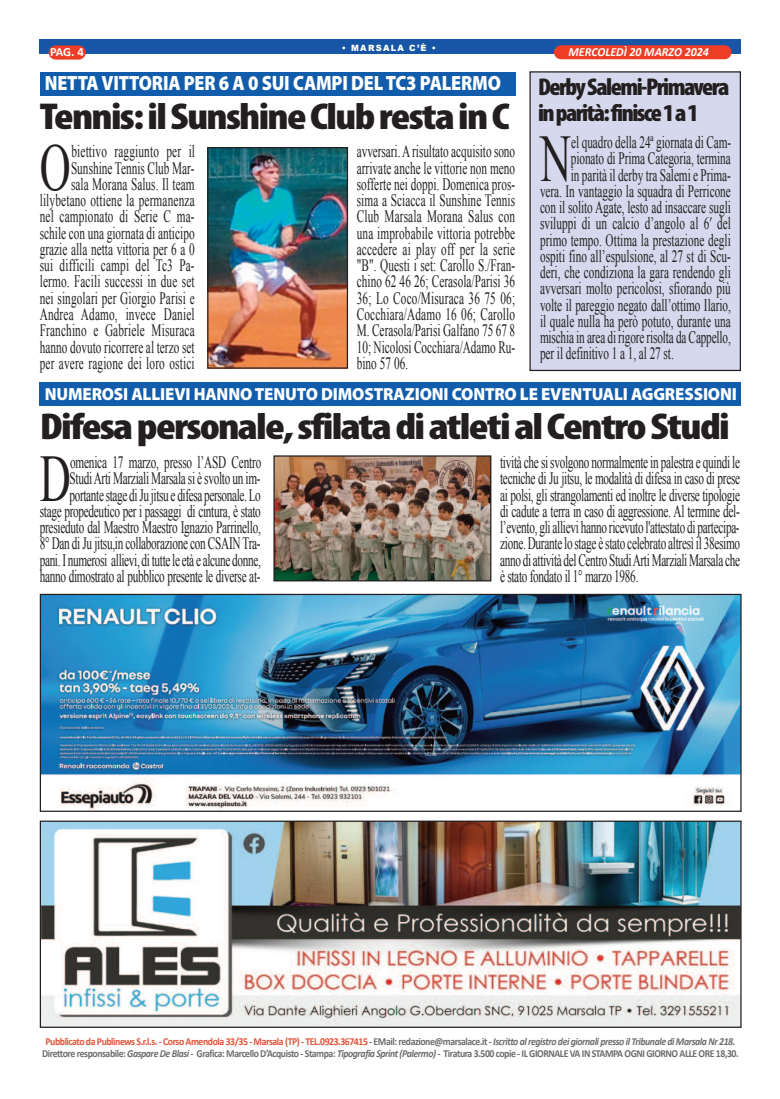
<style>
.page{position:relative;width:780px;height:1099px;background:#fff}
.page>*{position:absolute;margin:0;border:0;box-sizing:border-box;transform-origin:0 0}
.t1{font:66.5px "Times New Roman";color:#231f20;scale:.65 1}
.t2{font:900 condensed 37.5px "Myriad Pro";letter-spacing:-.04em;color:#231f20;scale:1.19 1}
.t3{font:900 condensed 37.5px "Myriad Pro";letter-spacing:-.04em;color:#231f20;scale:1.17 1}
.t4{font:900 condensed 24.25px/26.1px "Myriad Pro";letter-spacing:-.06em;color:#231f20;scale:1.04 1}
.t5{font:900 20.75px "Myriad Pro";letter-spacing:-.01em;color:#fff;scale:.88 1}
.t6{font:900 17.62px "Myriad Pro";letter-spacing:-.01em;color:#fff;scale:.96 1}
.t7{font:17.38px/16.2px "Times New Roman";color:#231f20;text-align:justify;scale:.65 1}
.t8{font:17.38px/16.2px "Times New Roman";letter-spacing:-.025em;color:#231f20;text-align:right;scale:.65 1}
.t9{font:700 12.5px "Calibri";color:#fff}
.t10{font:italic 700 12.38px "Calibri";color:#fff;scale:.96 1}
.t11{font:700 10.62px/12px "Calibri";letter-spacing:-.045em;color:#6c6d70;text-align:center;scale:.92 1}
.t12{font:900 8.62px "Arial";letter-spacing:.15em;color:#fff;scale:.96 1}
.s1{color:#e15438}
.s2{font-style:italic}
</style>
<div class="page">
<div style="left:40px;top:39px;width:701px;height:14px;background:#1755a6"></div>
<div style="left:49px;top:45px;width:37px;height:15px;background:#ef3c25;border-radius:7px"></div>
<div style="left:554px;top:45px;width:177px;height:14px;background:#ef3c25;border-radius:7px"></div>
<div style="left:40px;top:72px;width:475px;height:23px;background:#115cab"></div>
<div style="left:40px;top:382px;width:701px;height:24px;background:#115cab"></div>
<div style="left:530px;top:72px;width:210px;height:298px;background:#d6d9ed"></div>
<div style="left:529px;top:71px;width:212px;height:300px;border:1px solid #231f20"></div>
<img style="left:42px;top:596px;width:697px;height:213px">
<div style="left:40px;top:594px;width:701px;height:217px;border:1px solid #231f20"></div>
<img style="left:42px;top:822px;width:697px;height:203px">
<div style="left:40px;top:820px;width:701px;height:207px;border:1px solid #231f20"></div>
<img style="left:209px;top:149px;width:137px;height:218px">
<div style="left:207px;top:147px;width:141px;height:222px;border:1px solid #231f20"></div>
<img style="left:275px;top:457px;width:214px;height:122px">
<div style="left:273px;top:455px;width:218px;height:126px;border:1px solid #231f20"></div>
<p class="t9" style="left:50px;top:47px;width:35px">PAG. 4</p>
<p class="t12" style="left:341px;top:41px;width:100px">• MARSALA C’È •</p>
<p class="t10" style="left:568px;top:47px;width:148px">MERCOLEDÌ 20 MARZO 2024</p>
<p class="t5" style="left:45px;top:76px;width:520px">NETTAVITTORIA PER 6 A 0 SUI CAMPI DELTC3 PALERMO</p>
<h2 class="t3" style="left:40px;top:103px;width:403px">Tennis:ilSunshineClubrestainC</h2>
<h1 class="t1" style="left:40px;top:131px;width:49px">O</h1>
<p class="t7" style="left:40px;top:143px;width:240px;text-align:right">biettivo raggiunto per il<br>Sunshine Tennis Club Mar-<br>sala Morana Salus. Il team lilybetano ottiene la permanenza nel campionato di Serie C ma&shy;schile con una giornata di anticipo grazie alla netta vittoria per 6 a 0 sui difficili campi del Tc3 Pa&shy;lermo. Facili successi in due set nei singolari per Giorgio Parisi e<br>Andrea Adamo, invece Daniel<br>Franchino e Gabriele Misuraca hanno dovuto ricorrere al terzo set per avere ragione dei loro ostici</p>
<p class="t7" style="left:357px;top:143px;width:245px">avversari. A risultato acquisito sono arrivate anche le vittorie non meno sofferte nei doppi. Domenica pros&shy;sima a Sciacca il Sunshine Tennis Club Marsala Morana Salus con una improbabile vittoria potrebbe accedere ai play off per la serie "B". Questi i set: Carollo S./Fran&shy;chino 62 46 26; Cerasola/Parisi 36<br>36; Lo Coco/Misuraca 36 75 06; Cocchiara/Adamo 16 06; Carollo M. Cerasola/Parisi Galfano 75 67 8<br>10; Nicolosi Cocchiara/Adamo Ru&shy;bino 57 06.</p>
<h3 class="t4" style="left:538px;top:76px;width:185px">DerbySalemi-Primavera inparità:finisce1a1</h3>
<h1 class="t1" style="left:540px;top:121px;width:49px">N</h1>
<p class="t7" style="left:571px;top:134px;width:248px">el quadro della 24ª giornata di Cam-</p>
<p class="t7" style="left:570px;top:150px;width:248px">pionato di Prima Categoria, termina</p>
<p class="t7" style="left:570px;top:166px;width:248px">in parità il derby tra Salemi e Prima-</p>
<p class="t7" style="left:540px;top:183px;width:295px">vera. In vantaggio la squadra di Perricone</p>
<p class="t7" style="left:540px;top:199px;width:295px">con il solito Agate, lesto ad insaccare sugli</p>
<p class="t7" style="left:540px;top:215px;width:295px">sviluppi di un calcio d’angolo al 6′ del</p>
<p class="t7" style="left:540px;top:231px;width:295px">primo tempo. Ottima la prestazione degli</p>
<p class="t7" style="left:540px;top:248px;width:295px">ospiti fino all’espulsione, al 27 st di Scu-</p>
<p class="t7" style="left:540px;top:264px;width:295px">deri, che condiziona la gara rendendo gli</p>
<p class="t7" style="left:540px;top:280px;width:295px">avversari molto pericolosi, sfiorando più</p>
<p class="t7" style="left:540px;top:296px;width:295px">volte il pareggio negato dall’ottimo Ilario,</p>
<p class="t7" style="left:540px;top:313px;width:295px">il quale nulla ha però potuto, durante una</p>
<p class="t7" style="left:540px;top:329px;width:295px">mischia in area di rigore risolta da Cappello,</p>
<p class="t7" style="left:540px;top:345px;width:207px">per il definitivo 1 a 1, al 27 st.</p>
<p class="t6" style="left:45px;top:387px;width:722px">NUMEROSI ALLIEVI HANNOTENUTO DIMOSTRAZIONI CONTRO LE EVENTUALI AGGRESSIONI</p>
<h2 class="t2" style="left:40px;top:413px;width:581px">Difesapersonale,sfilatadiatletialCentroStudi</h2>
<p class="t8" style="left:40px;top:454px;width:342px">omenica 17 marzo, presso l’ASD Centro StudiArti Marziali Marsala si è svolto un im&shy;portante stage di Ju jitsu e difesa personale. Lo<br>stage propedeutico per i passaggi di cintura, è stato presieduto dal Maestro Maestro Ignazio Parrinello, 8° Dan di Ju jitsu,in collaborazione con CSAIN Tra&shy;pani. I numerosi allievi, di tutte le età e alcune donne, hanno dimostrato al pubblico presente le diverse at-</p>
<p class="t7" style="left:500px;top:454px;width:371px">tività che si svolgono normalmente in palestra e quindi le tecniche di Ju jitsu, le modalità di difesa in caso di prese ai polsi, gli strangolamenti ed inoltre le diverse tipologie di cadute a terra in caso di aggressione. Al termine del&shy;l’evento, gli allievi hanno ricevuto l'attestato di partecipa&shy;zione. Durante lo stage è stato celebrato altresì il 38esimo anno di attività del Centro StudiArti Marziali Marsala che è stato fondato il 1° marzo 1986.</p>
<h1 class="t1" style="left:40px;top:441px;width:49px">D</h1>
<p class="t11" style="left:42px;top:1035px;width:758px"><span class="s1">Pubblicato da Publinews S.r.l.s. - Corso Amendola 33/35 - Marsala (TP) - TEL.0923.367415</span> - EMail: redazione@marsalace.it - <span class="s2">Iscritto al registro dei giornali presso il Tribunale di Marsala Nr 218.<br></span>Direttore responsabile: <span class="s2">Gaspare De Blasi -</span> Grafica: Marcello D’Acquisto - Stampa: <span class="s2">Tipografia Sprint (Palermo) -</span> Tiratura 3.500 copie - IL GIORNALE VA IN STAMPA OGNI GIORNO ALLE ORE 18,30.</p>
</div>
